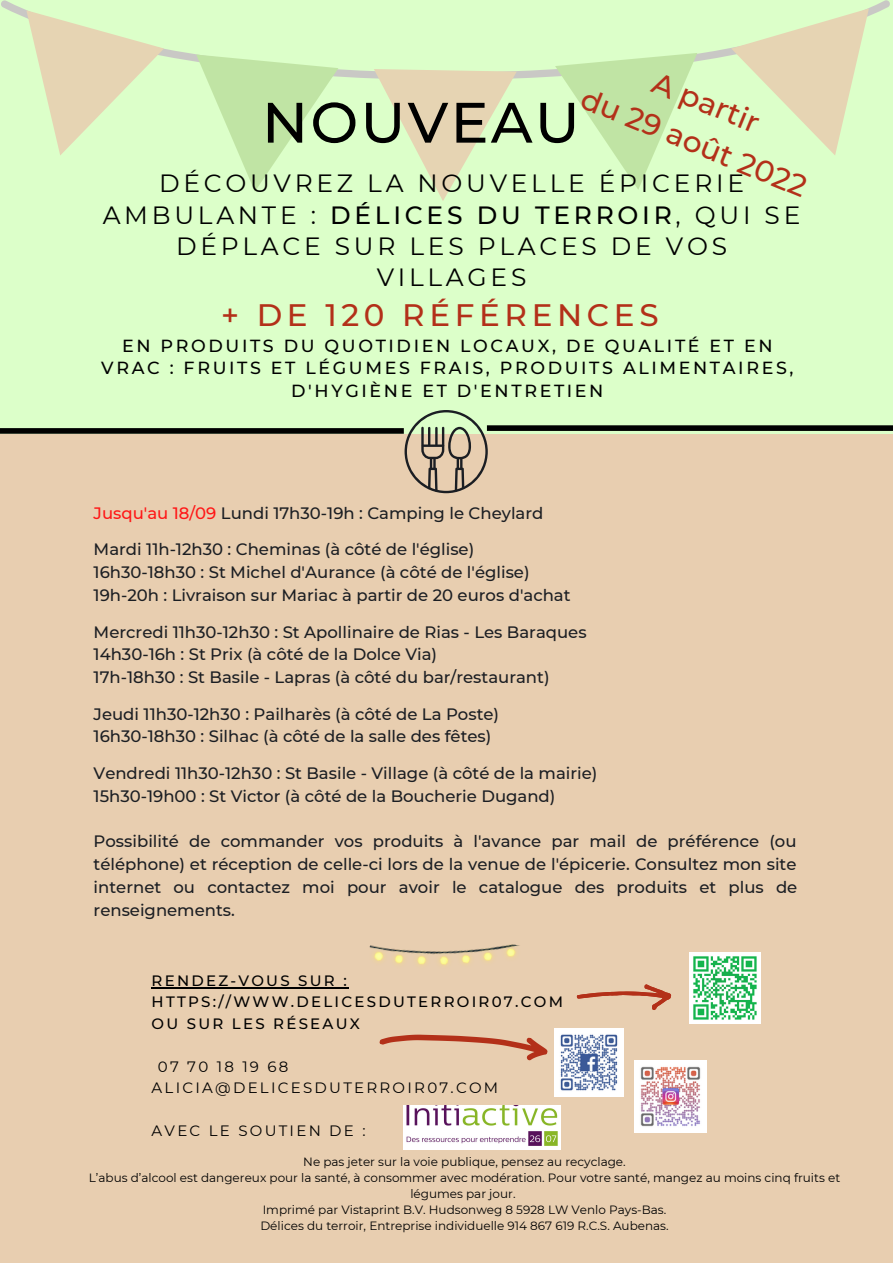
<style>
.page{position:relative;width:893px;height:1264px;background:#fff}
.page>*{position:absolute;margin:0;border:0;box-sizing:border-box;transform-origin:0 0}
.t1{font:500 56.85px "Montserrat";letter-spacing:.04em;color:#000}
.t2{font:500 30.9px "Montserrat";letter-spacing:.15em;color:#b33019}
.t3{font:500 29.85px/41.5px "Montserrat";color:#b33019;text-align:center}
.t4{font:24.9px/31.5px "Montserrat";letter-spacing:.15em;color:#000;text-align:center}
.t5{font:500 17.55px/22.5px "Montserrat";letter-spacing:.15em;color:#000;text-align:center}
.t6{font:500 16.5px/22.8px "Montserrat";color:#1b1e23}
.t7{font:500 15px/21.3px "Montserrat";letter-spacing:.15em;color:#000}
.t8{font:15px/21.3px "Montserrat";letter-spacing:.15em;color:#000}
.t9{font:12px/16px "Montserrat";color:#000;text-align:center}
.s1{font-weight:500}
.s2{color:#ff1616}
</style>
<div class="page">
<div style="left:0;top:0;width:892px;height:1262px;background:#dcffc9"></div>
<svg style="left:1px;top:0;width:888px;height:79px"></svg>
<svg style="left:196px;top:55px;width:142px;height:136px"></svg>
<svg style="left:555px;top:53px;width:142px;height:137px"></svg>
<svg style="left:26px;top:10px;width:138px;height:145px"></svg>
<svg style="left:731px;top:8px;width:137px;height:147px"></svg>
<svg style="left:374px;top:69px;width:142px;height:132px"></svg>
<div style="left:0;top:434px;width:892px;height:828px;background:#e8ceb0"></div>
<svg style="left:404px;top:410px;width:83px;height:83px"></svg>
<div style="left:0;top:428px;width:404px;height:6px;background:#000"></div>
<div style="left:487px;top:425px;width:405px;height:6px;background:#000"></div>
<img style="left:369px;top:944px;width:151px;height:22px">
<hr style="left:152px;top:987px;width:197px;height:1px;background:#000">
<img style="left:554px;top:1028px;width:69px;height:68px">
<img style="left:634px;top:1060px;width:72px;height:72px">
<svg style="left:379px;top:1034px;width:169px;height:27px"></svg>
<svg style="left:576px;top:984px;width:95px;height:26px"></svg>
<img style="left:403px;top:1105px;width:157px;height:44px">
<img style="left:690px;top:952px;width:70px;height:71px">
<h3 class="t3" style="left:605px;top:39px;width:242px;rotate:22deg">A partir<br>du 29 août 2022</h3>
<h1 class="t1" style="left:262px;top:88px;width:319px">NOUVEAU</h1>
<h3 class="t4" style="left:103px;top:167px;width:699px">DÉCOUVREZ LA NOUVELLE ÉPICERIE<br>AMBULANTE : <span class="s1">DÉLICES DU TERROIR</span>, QUI SE<br>DÉPLACE SUR LES PLACES DE VOS<br>VILLAGES</h3>
<h2 class="t2" style="left:221px;top:296px;width:439px">+ DE 120 RÉFÉRENCES</h2>
<p class="t5" style="left:101px;top:334px;width:693px">EN PRODUITS DU QUOTIDIEN LOCAUX, DE QUALITÉ ET EN<br>VRAC : FRUITS ET LÉGUMES FRAIS, PRODUITS ALIMENTAIRES,<br>D'HYGIÈNE ET D'ENTRETIEN</p>
<p class="t6" style="left:94px;top:501px;width:451px"><span class="s2">Jusqu'au 18/09</span> Lundi 17h30-19h : Camping le Cheylard</p>
<p class="t6" style="left:94px;top:538px;width:478px">Mardi 11h-12h30 : Cheminas (à côté de l'église)<br>16h30-18h30 : St Michel d'Aurance (à côté de l'église)<br>19h-20h : Livraison sur Mariac à partir de 20 euros d'achat</p>
<p class="t6" style="left:94px;top:620px;width:494px">Mercredi 11h30-12h30 : St Apollinaire de Rias - Les Baraques<br>14h30-16h : St Prix (à côté de la Dolce Via)<br>17h-18h30 : St Basile - Lapras (à côté du bar/restaurant)</p>
<p class="t6" style="left:94px;top:702px;width:407px">Jeudi 11h30-12h30 : Pailharès (à côté de La Poste)<br>16h30-18h30 : Silhac (à côté de la salle des fêtes)</p>
<p class="t6" style="left:94px;top:762px;width:505px">Vendredi 11h30-12h30 : St Basile - Village (à côté de la mairie)<br>15h30-19h00 : St Victor (à côté de la Boucherie Dugand)</p>
<p class="t6" style="left:94px;top:830px;width:705px;text-align:justify">Possibilité de commander vos produits à l'avance par mail de préférence (ou téléphone) et réception de celle-ci lors de la venue de l'épicerie. Consultez mon site internet ou contactez moi pour avoir le catalogue des produits et plus de renseignements.</p>
<p class="t7" style="left:152px;top:970px;width:413px">RENDEZ-VOUS SUR :<br>HTTPS://WWW.DELICESDUTERROIR07.COM<br>OU SUR LES RÉSEAUX</p>
<p class="t8" style="left:152px;top:1055px;width:348px;text-indent:6px">07 70 18 19 68<br>ALICIA@DELICESDUTERROIR07.COM</p>
<p class="t8" style="left:152px;top:1119px;width:215px">AVEC LE SOUTIEN DE :</p>
<p class="t9" style="left:89px;top:1153px;width:752px">Ne pas jeter sur la voie publique, pensez au recyclage.<br>L’abus d’alcool est dangereux pour la santé, à consommer avec modération. Pour votre santé, mangez au moins cinq fruits et légumes par jour.<br>Imprimé par Vistaprint B.V. Hudsonweg 8 5928 LW Venlo Pays-Bas.<br>Délices du terroir, Entreprise individuelle 914 867 619 R.C.S. Aubenas.</p>
</div>
